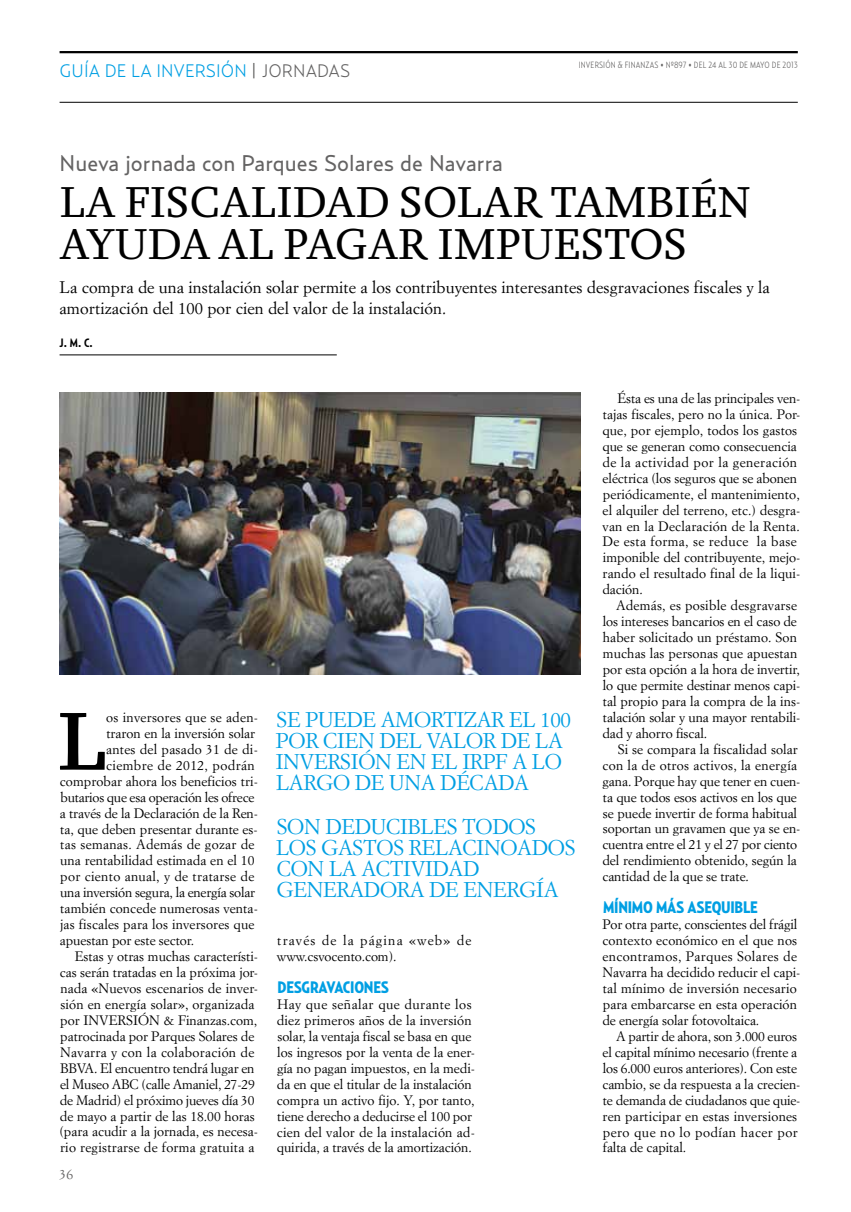
<style>
.page{position:relative;width:851px;height:1212px;background:#fff}
.page>*{position:absolute;margin:0;border:0;box-sizing:border-box;transform-origin:0 0}
.t1{font:85.35px "Brioni Std";color:#000}
.t2{font:300 45px/42px "Brioni Std";letter-spacing:.01em;color:#000}
.t3{font:22.5px "Relay";color:#646363}
.t4{font:21px/43.3px "Simoncini Garamond Std";letter-spacing:.205em;color:#009fe3}
.t5{font:300 18px "Relay";color:#009fe3}
.t6{font:16.5px/21px "Simoncini Garamond Std";letter-spacing:.005em;color:#000}
.t7{font:900 16.5px "Relay Cond";letter-spacing:-.015em;color:#009fe3}
.t8{font:13.5px/15.9px "Simoncini Garamond Std";color:#000}
.t9{font:13.5px "Simoncini Garamond Std";letter-spacing:.02em;color:#000}
.t10{font:13.5px "Simoncini Garamond Std";letter-spacing:.025em;color:#000}
.t11{font:13.5px/15.9px "Simoncini Garamond Std";letter-spacing:.085em;color:#000}
.t12{font:13.5px "Simoncini Garamond Std";letter-spacing:.03em;color:#000}
.t13{font:13.5px "Simoncini Garamond Std";color:#646363}
.t14{font:700 12px "Relay Cond";color:#000}
.t15{font:300 9px "Relay Cond";letter-spacing:.01em;color:#646363}
.s1{color:#575756}
.s2{color:#646363}
</style>
<div class="page">
<hr style="left:60px;top:102px;width:737px;height:1px;background:#000">
<hr style="left:60px;top:51px;width:737px;height:2px;background:#000">
<img style="left:60px;top:392px;width:520px;height:282px">
<hr style="left:60px;top:355px;width:277px;height:1px;background:#000">
<h3 class="t5" style="left:60px;top:60px;width:292px">GUÍA DE LA INVERSIÓN <span class="s1">|</span> <span class="s2">JORNADAS</span></h3>
<p class="t15" style="left:578px;top:59px;width:220px">INVERSIÓN &amp; FINANZAS • Nº897 • DEL 24 AL 30 DE MAYO DE 2013</p>
<h3 class="t3" style="left:60px;top:150px;width:445px">Nueva jornada con Parques Solares de Navarra</h3>
<h2 class="t2" style="left:60px;top:182px;width:691px">LA FISCALIDAD SOLAR TAMBIÉN<br>AYUDA AL PAGAR IMPUESTOS</h2>
<p class="t6" style="left:60px;top:276px;width:711px">La compra de una instalación solar permite a los contribuyentes interesantes desgravaciones fiscales y la amortización del 100 por cien del valor de la instalación.</p>
<p class="t14" style="left:60px;top:335px;width:35px">J. M. C.</p>
<h1 class="t1" style="left:58px;top:684px;width:51px">L</h1>
<p class="t9" style="left:106px;top:709px;width:153px">os inversores que se aden-</p>
<p class="t8" style="left:106px;top:725px;width:150px">traron en la inversión solar</p>
<p class="t9" style="left:106px;top:741px;width:153px">antes del pasado 31 de di-</p>
<p class="t12" style="left:106px;top:757px;width:150px">ciembre de 2012, podrán</p>
<p class="t8" style="left:60px;top:773px;width:200px">comprobar ahora los beneficios tri-</p>
<p class="t8" style="left:60px;top:789px;width:195px">butarios que esa operación les ofrece</p>
<p class="t8" style="left:60px;top:804px;width:199px">a través de la Declaración de la Ren-</p>
<p class="t8" style="left:60px;top:820px;width:199px">ta, que deben presentar durante es-</p>
<p class="t9" style="left:60px;top:836px;width:196px">tas semanas. Además de gozar de</p>
<p class="t8" style="left:60px;top:852px;width:196px">una rentabilidad estimada en el 10</p>
<p class="t10" style="left:60px;top:868px;width:195px">por ciento anual, y de tratarse de</p>
<p class="t8" style="left:60px;top:884px;width:196px">una inversión segura, la energía solar</p>
<p class="t8" style="left:60px;top:900px;width:199px">también concede numerosas venta-</p>
<p class="t8" style="left:60px;top:916px;width:196px">jas fiscales para los inversores que</p>
<p class="t8" style="left:60px;top:932px;width:136px">apuestan por este sector.</p>
<p class="t8" style="left:75px;top:948px;width:185px">Estas y otras muchas característi-</p>
<p class="t8" style="left:60px;top:964px;width:200px">cas serán tratadas en la próxima jor-</p>
<p class="t8" style="left:60px;top:980px;width:199px">nada «Nuevos escenarios de inver-</p>
<p class="t8" style="left:60px;top:996px;width:196px">sión en energía solar», organizada</p>
<p class="t8" style="left:60px;top:1012px;width:198px">por INVERSIÓN &amp; Finanzas.com,</p>
<p class="t8" style="left:60px;top:1028px;width:195px">patrocinada por Parques Solares de</p>
<p class="t10" style="left:60px;top:1044px;width:196px">Navarra y con la colaboración de</p>
<p class="t8" style="left:60px;top:1060px;width:196px">BBVA. El encuentro tendrá lugar en</p>
<p class="t8" style="left:60px;top:1076px;width:196px">el Museo ABC (calle Amaniel, 27-29</p>
<p class="t8" style="left:60px;top:1091px;width:196px">de Madrid) el próximo jueves día 30</p>
<p class="t8" style="left:60px;top:1107px;width:196px">de mayo a partir de las 18.00 horas</p>
<p class="t8" style="left:59px;top:1123px;width:200px">(para acudir a la jornada, es necesa-</p>
<p class="t8" style="left:60px;top:1139px;width:196px">rio registrarse de forma gratuita a</p>
<p class="t13" style="left:60px;top:1166px;width:15px">36</p>
<h3 class="t4" style="left:276px;top:698px;width:72px">se puede</h3>
<h3 class="t4" style="left:381px;top:698px;width:192px">amortizar el 100</h3>
<h3 class="t4" style="left:276px;top:719px;width:61px">por cien</h3>
<h3 class="t4" style="left:379px;top:719px;width:15px">del</h3>
<h3 class="t4" style="left:426px;top:719px;width:15px">val</h3>
<h3 class="t4" style="left:466px;top:719px;width:84px">orde la</h3>
<h3 class="t4" style="left:276px;top:740px;width:14px">inversión</h3>
<h3 class="t4" style="left:396px;top:740px;width:78px">enelirpf</h3>
<h3 class="t4" style="left:512px;top:740px;width:51px">alo</h3>
<h3 class="t4" style="left:276px;top:761px;width:15px">lar</h3>
<h3 class="t4" style="left:276px;top:761px;width:180px;text-indent:40px">go de una década son ded</h3>
<h3 class="t4" style="left:371px;top:804px;width:28px">ucibles</h3>
<h3 class="t4" style="left:462px;top:804px;width:72px">todos</h3>
<h3 class="t4" style="left:276px;top:825px;width:147px">los gastos relacin</h3>
<h3 class="t4" style="left:500px;top:825px;width:73px">oados</h3>
<h3 class="t4" style="left:277px;top:857px;width:140px;line-height:21px">con la actividad generad</h3>
<h3 class="t4" style="left:380px;top:867px;width:99px">oradeener</h3>
<h3 class="t4" style="left:519px;top:867px;width:35px">gía</h3>
<p class="t11" style="left:277px;top:932px;width:196px">través de la página «web» de www.csvocento.com).</p>
<p class="t7" style="left:277px;top:977px;width:113px">DESGRAVACIONES</p>
<p class="t8" style="left:277px;top:996px;width:200px">Hay que señalar que durante los diez primeros años de la inversión solar, la ventaja fiscal se basa en que los ingresos por la venta de la ener&shy;gía no pagan impuestos, en la medi&shy;da en que el titular de la instalación compra un activo fijo. Y, por tanto, tiene derecho a deducirse el 100 por cien del valor de la instalación ad&shy;quirida, a través de la amortización.</p>
<p class="t8" style="left:602px;top:390px;width:200px;text-indent:15px">Ésta es una de las principales ven&shy;tajas fiscales, pero no la única. Por&shy;que, por ejemplo, todos los gastos que se generan como consecuencia de la actividad por la generación eléctrica (los seguros que se abonen periódicamente, el mantenimiento, el alquiler del terreno, etc.) desgra&shy;van en la Declaración de la Renta.<br>De esta forma, se reduce la base imponible del contribuyente, mejo&shy;rando el resultado final de la liqui&shy;dación.</p>
<p class="t8" style="left:602px;top:597px;width:200px;text-indent:14px">Además, es posible desgravarse los intereses bancarios en el caso de haber solicitado un préstamo. Son muchas las personas que apuestan por esta opción a la hora de invertir, lo que permite destinar menos capi&shy;tal propio para la compra de la ins&shy;talación solar y una mayor rentabili&shy;dad y ahorro fiscal.</p>
<p class="t8" style="left:602px;top:741px;width:200px;text-indent:15px">Si se compara la fiscalidad solar con la de otros activos, la energía gana. Porque hay que tener en cuen&shy;ta que todos esos activos en los que se puede invertir de forma habitual soportan un gravamen que ya se en&shy;cuentra entre el 21 y el 27 por ciento del rendimiento obtenido, según la cantidad de la que se trate.</p>
<p class="t7" style="left:603px;top:898px;width:156px">MÍNIMO MÁS ASEQUIBLE</p>
<p class="t8" style="left:602px;top:916px;width:200px">Por otra parte, conscientes del frágil contexto económico en el que nos encontramos, Parques Solares de Navarra ha decidido reducir el capi&shy;tal mínimo de inversión necesario para embarcarse en esta operación de energía solar fotovoltaica.</p>
<p class="t8" style="left:602px;top:1028px;width:200px;text-indent:14px">A partir de ahora, son 3.000 euros el capital mínimo necesario (frente a los 6.000 euros anteriores). Con este cambio, se da respuesta a la crecien&shy;te demanda de ciudadanos que quie&shy;ren participar en estas inversiones pero que no lo podían hacer por falta de capital.</p>
</div>
